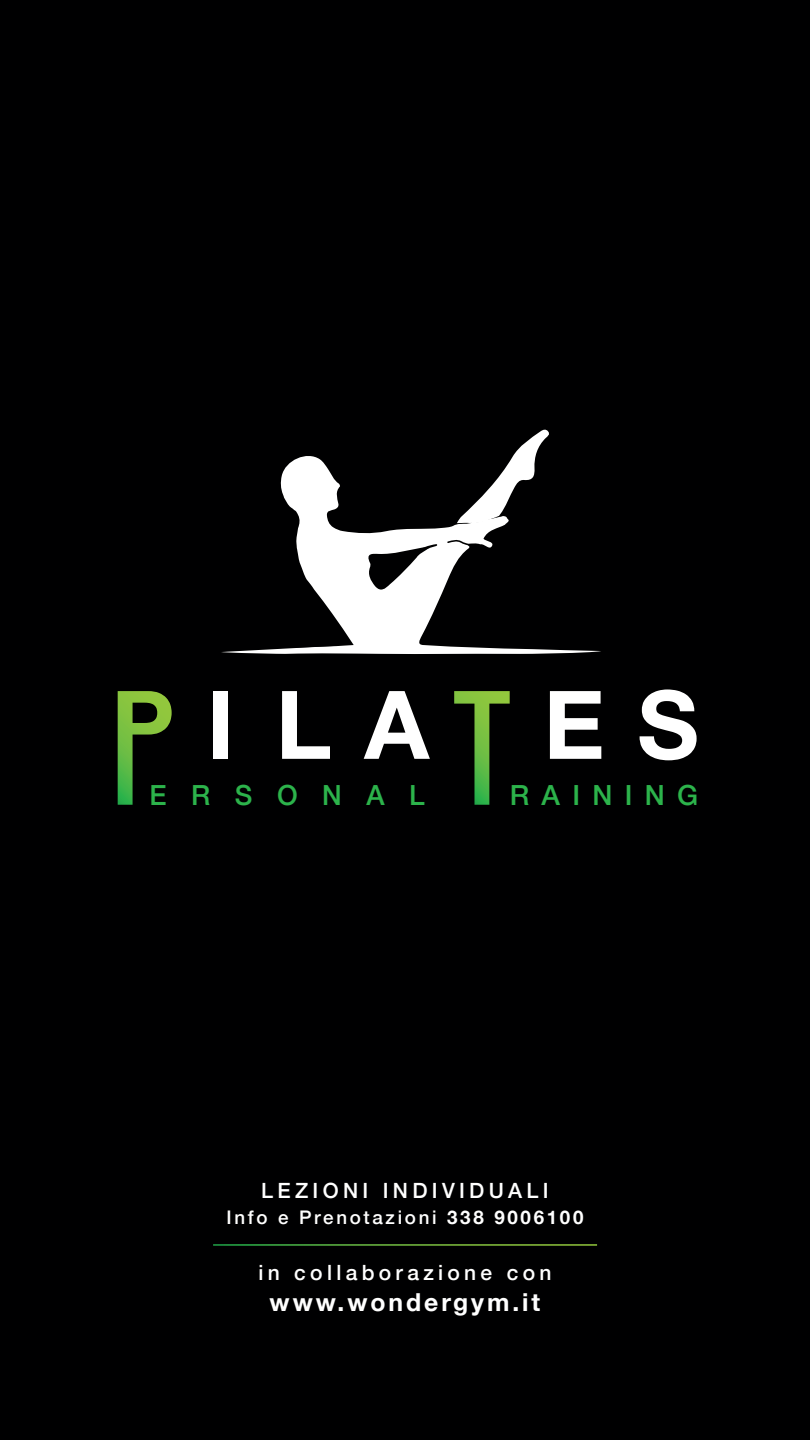
<style>
.page{position:relative;width:810px;height:1440px;background:#000001}
.page>*{position:absolute;margin:0;border:0;box-sizing:border-box;transform-origin:0 0}
.t1{font:500 27.75px "Helvetica Neue";letter-spacing:.9em;color:#2cb34b}
.t2{font:500 27.75px "Helvetica Neue";letter-spacing:.445em;color:#2cb34b}
.t3{font:700 24.75px "Helvetica Neue";letter-spacing:.12em;color:#fff}
.t4{font:500 21px "Helvetica Neue";letter-spacing:.205em;color:#fff}
.t5{font:500 18.75px "Helvetica Neue";letter-spacing:.145em;color:#fff}
.s1{font-weight:700}
</style>
<div class="page">
<svg style="left:118px;top:691px;width:54px;height:114px"></svg>
<div style="left:213px;top:691px;width:15px;height:68px;background:#fff"></div>
<svg style="left:282px;top:691px;width:48px;height:68px"></svg>
<svg style="left:364px;top:691px;width:66px;height:68px"></svg>
<svg style="left:454px;top:691px;width:56px;height:114px"></svg>
<svg style="left:550px;top:691px;width:51px;height:68px"></svg>
<svg style="left:640px;top:689px;width:57px;height:71px"></svg>
<svg style="left:516px;top:429px;width:33px;height:22px"></svg>
<svg style="left:243px;top:451px;width:358px;height:203px"></svg>
<svg style="left:221px;top:630px;width:119px;height:23px"></svg>
<hr style="left:213px;top:1244px;width:384px;height:2px;background:#fff">
<h1 class="t1" style="left:150px;top:772px;width:277px">ERSONAL</h1>
<h1 class="t2" style="left:510px;top:772px;width:190px">RAINING</h1>
<p class="t4" style="left:261px;top:1174px;width:289px">LEZIONI INDIVIDUALI</p>
<p class="t5" style="left:227px;top:1202px;width:359px">Info e Prenotazioni <span class="s1">338 9006100</span></p>
<p class="t4" style="left:258px;top:1256px;width:295px">in collaborazione con</p>
<p class="t3" style="left:270px;top:1283px;width:272px">www.wondergym.it</p>
</div>
